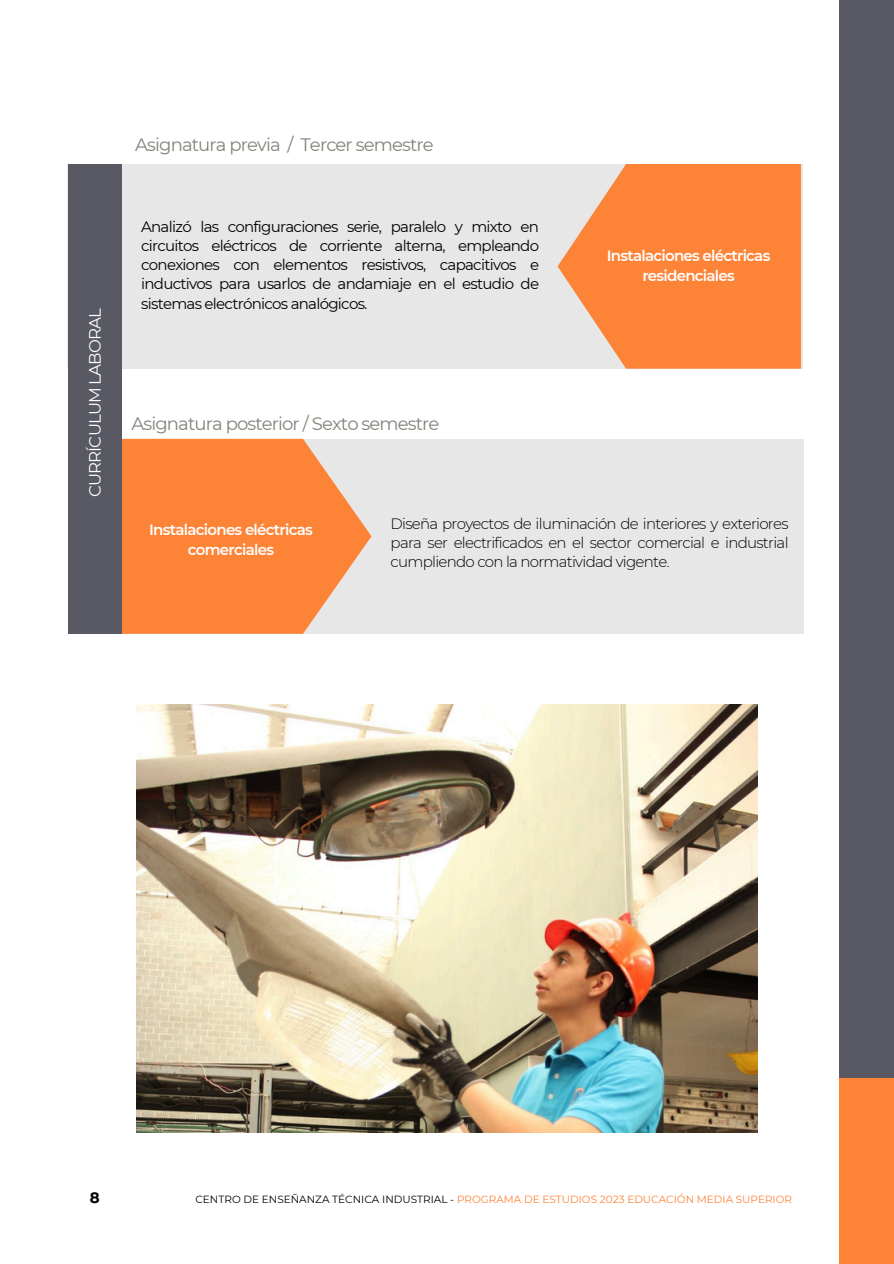
<style>
.page{position:relative;width:894px;height:1264px;background:#fff}
.page>*{position:absolute;margin:0;border:0;box-sizing:border-box;transform-origin:0 0}
.t1{font:18px "Montserrat";letter-spacing:-.05em;color:#85817a}
.t2{font:16.5px "Montserrat";letter-spacing:-.05em;color:#fff}
.t3{font:15px/19.2px "Montserrat";letter-spacing:-.05em;color:#000;text-align:justify}
.t4{font:300 15px/19.2px "Montserrat";letter-spacing:-.05em;color:#000;text-align:justify}
.t5{font:600 15px/20.2px "Montserrat";letter-spacing:-.05em;color:#fff;text-align:center}
.t6{font:700 15px "Montserrat";color:#000}
.t7{font:10.5px "Montserrat";color:#fd8337}
.s1{color:#000}
</style>
<div class="page">
<div style="left:838px;top:0;width:55px;height:1082px;background:#585963"></div>
<div style="left:838px;top:1078px;width:55px;height:185px;background:#fd8337"></div>
<div style="left:67px;top:164px;width:735px;height:205px;background:#e8e7e7"></div>
<div style="left:69px;top:439px;width:734px;height:195px;background:#e8e7e7"></div>
<svg style="left:122px;top:439px;width:249px;height:195px;background:#fa904e"></svg>
<div style="left:69px;top:164px;width:53px;height:470px;background:#585963"></div>
<svg style="left:557px;top:164px;width:243px;height:205px;background:#f99151"></svg>
<img style="left:137px;top:704px;width:620px;height:428px">
<h1 class="t2" style="left:85px;top:497px;width:191px;rotate:-90deg">CURRÍCULUM LABORAL</h1>
<p class="t1" style="left:135px;top:134px;width:300px">Asignatura previa / Tercer semestre</p>
<h2 class="t3" style="left:141px;top:217px;width:399px">Analizó las configuraciones serie, paralelo y mixto en circuitos eléctricos de corriente alterna, empleando conexiones con elementos resistivos, capacitivos e inductivos para usarlos de andamiaje en el estudio de sistemas electrónicos analógicos.</h2>
<p class="t1" style="left:131px;top:412px;width:309px">Asignatura posterior / Sexto semestre</p>
<h4 class="t5" style="left:606px;top:245px;width:165px">Instalaciones eléctricas residenciales</h4>
<h3 class="t5" style="left:149px;top:519px;width:165px">Instalaciones eléctricas comerciales</h3>
<h3 class="t4" style="left:390px;top:513px;width:399px">Diseña proyectos de iluminación de interiores y exteriores para ser electrificados en el sector comercial e industrial cumpliendo con la normatividad vigente.</h3>
<h4 class="t6" style="left:90px;top:1187px;width:11px">8</h4>
<h2 class="t7" style="left:195px;top:1193px;width:598px"><span class="s1">CENTRO DE ENSEÑANZA TÉCNICA INDUSTRIAL -</span> PROGRAMA DE ESTUDIOS 2023 EDUCACIÓN MEDIA SUPERIOR</h2>
</div>
